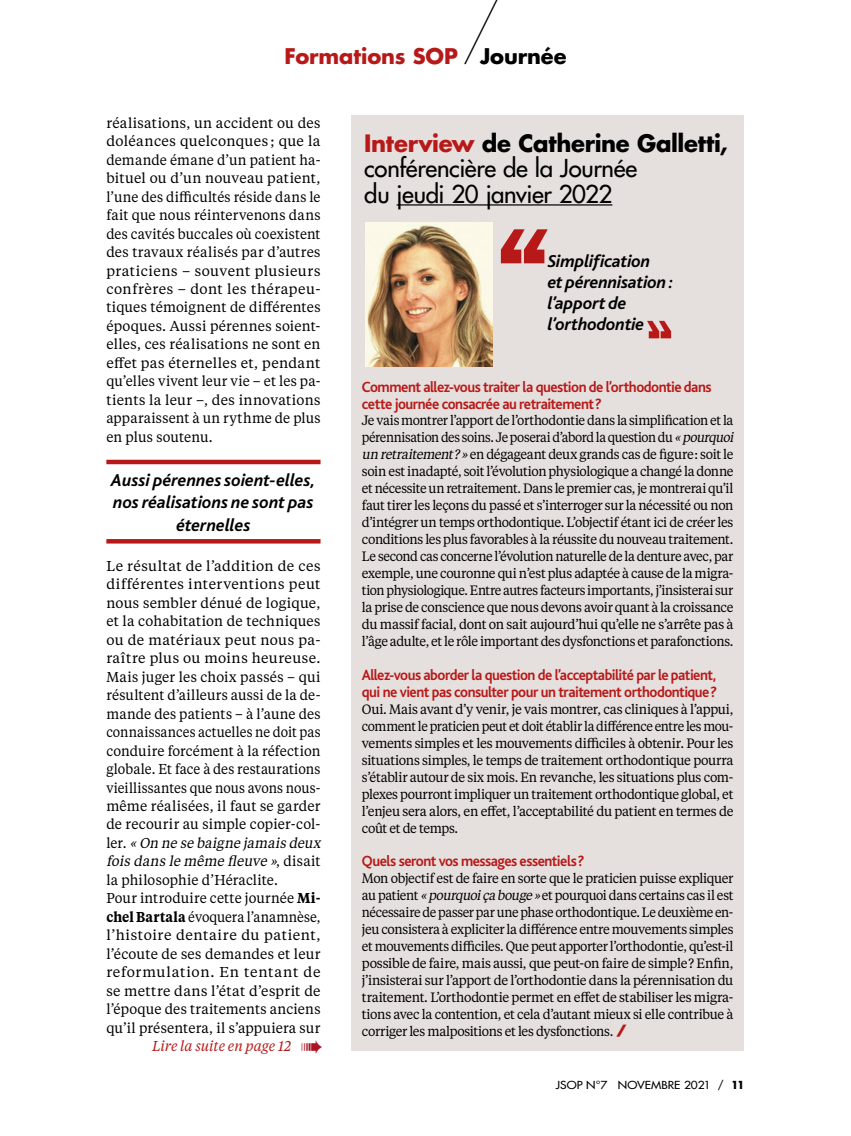
<style>
.page{position:relative;width:851px;height:1136px;background:#fff}
.page>*{position:absolute;margin:0;border:0;box-sizing:border-box;transform-origin:0 0}
.t1{font:italic 300 condensed 93px "Futura Std";color:#000;scale:.26 1}
.t2{font:500 24px/25.5px "Futura Std";letter-spacing:-.015em;color:#000}
.t3{font:700 23.25px "Futura Std";letter-spacing:-.015em;color:#000}
.t4{font:700 21px "Futura Std";letter-spacing:-.005em;color:#b71918}
.t5{font:700 21px "Futura Std";letter-spacing:-.005em;color:#000}
.t6{font:italic 700 18px/21px "Bliss";letter-spacing:-.005em;color:#000;text-align:center}
.t7{font:700 15.45px/17px "Bliss";letter-spacing:-.035em;color:#b71918;scale:.95 1}
.t8{font:14.25px/18.5px "Tiempos Text";letter-spacing:.015em;color:#000;text-align:justify}
.t9{font:14.25px "Tiempos Text";letter-spacing:.015em;color:#000;scale:.96 1}
.t10{font:14.25px "Tiempos Text";letter-spacing:.015em;color:#000;scale:.95 1}
.t11{font:14.25px "Tiempos Text";letter-spacing:.015em;color:#000;scale:.91 1}
.t12{font:14.25px "Tiempos Text";letter-spacing:.015em;color:#000;scale:.94 1}
.t13{font:14.25px "Tiempos Text";letter-spacing:.015em;color:#000;scale:.92 1}
.t14{font:italic 14.25px "Tiempos Text";color:#000;scale:.96 1}
.t15{font:14.25px "Tiempos Text";letter-spacing:.035em;color:#000}
.t16{font:italic 14.25px "Tiempos Text";color:#000;scale:.94 1}
.t17{font:14.25px "Tiempos Text";letter-spacing:.045em;color:#000}
.t18{font:italic 14.25px "Tiempos Text";color:#b71918;scale:.95 1}
.t19{font:13.5px/17px "Tiempos Text";letter-spacing:-.025em;color:#000;scale:.94 1}
.t20{font:13.5px/17px "Tiempos Text";letter-spacing:-.025em;color:#000;text-align:justify;scale:.95 1}
.t21{font:13.5px/17px "Tiempos Text";letter-spacing:-.025em;color:#000;text-align:justify;scale:.96 1}
.t22{font:500 10.8px "Futura Std";color:#000;scale:1.11 1}
.s1{font-style:normal}
.s2{font-weight:600}
.s3{color:#ac1225}
.s4{color:#b71918}
.s5{font-style:italic}
.s6{font-weight:600;font-style:italic;color:#b71918}
.s7{font-weight:700}
</style>
<div class="page">
<div style="left:106px;top:459px;width:214px;height:5px;background:#b71918"></div>
<hr style="left:106px;top:539px;width:214px;height:4px;background:#b71918">
<div style="left:351px;top:115px;width:392px;height:935px;background:#e5dfdd"></div>
<hr style="left:396px;top:204px;width:216px;height:1px;background:#000">
<svg style="left:647px;top:321px;width:24px;height:17px"></svg>
<svg style="left:501px;top:229px;width:46px;height:34px"></svg>
<img style="left:365px;top:223px;width:127px;height:144px">
<h1 class="t1" style="left:472px;top:-45px;width:45px">/</h1>
<h3 class="t5" style="left:480px;top:42px;width:88px">Journée</h3>
<h3 class="t4" style="left:284px;top:42px;width:175px">Formations SOP</h3>
<p class="t8" style="left:106px;top:113px;width:216px">réalisations, un accident ou des doléances quelconques ; que la demande émane d’un patient ha&shy;bituel ou d’un nouveau patient, l’une des difficultés réside dans le fait que nous réintervenons dans des cavités buccales où coexistent des travaux réalisés par d’autres praticiens – souvent plusieurs confrères – dont les thérapeu&shy;tiques témoignent de différentes époques. Aussi pérennes soient&shy;elles, ces réalisations ne sont en effet pas éternelles et, pendant qu’elles vivent leur vie – et les pa&shy;tients la leur –, des innovations apparaissent à un rythme de plus en plus soutenu.</p>
<h3 class="t6" style="left:111px;top:468px;width:206px;line-height:22.5px">Aussi pérennes soient-elles, nos réalisations ne sont pas éternelles</h3>
<p class="t8" style="left:106px;top:556px;width:215px">Le résultat de l’addition de ces</p>
<p class="t8" style="left:106px;top:574px;width:216px">différentes interventions peut</p>
<p class="t8" style="left:106px;top:593px;width:216px">nous sembler dénué de logique,</p>
<p class="t8" style="left:106px;top:611px;width:215px">et la cohabitation de techniques</p>
<p class="t8" style="left:106px;top:630px;width:216px">ou de matériaux peut nous pa-</p>
<p class="t8" style="left:106px;top:648px;width:215px">raître plus ou moins heureuse.</p>
<p class="t9" style="left:106px;top:667px;width:224px">Mais juger les choix passés – qui</p>
<p class="t12" style="left:106px;top:685px;width:229px">résultent d’ailleurs aussi de la de-</p>
<p class="t10" style="left:106px;top:704px;width:227px">mande des patients – à l’aune des</p>
<p class="t11" style="left:106px;top:722px;width:237px">connaissances actuelles ne doit pas</p>
<p class="t10" style="left:106px;top:740px;width:227px">conduire forcément à la réfection</p>
<p class="t13" style="left:106px;top:759px;width:234px">globale. Et face à des restaurations</p>
<p class="t11" style="left:106px;top:777px;width:237px">vieillissantes que nous avons nous-</p>
<p class="t8" style="left:106px;top:796px;width:216px">même réalisées, il faut se garder</p>
<p class="t9" style="left:106px;top:814px;width:224px">de recourir au simple copier-col-</p>
<p class="t16" style="left:106px;top:833px;width:233px"><span class="s1">l e r .</span> « On ne se baigne jamais deux</p>
<p class="t14" style="left:106px;top:851px;width:224px">fois dans le même fleuve »<span class="s1">, d i s a i t</span></p>
<p class="t10" style="left:106px;top:870px;width:182px">la philosophie d’Héraclite.</p>
<p class="t10" style="left:106px;top:888px;width:227px">Pour introduire cette journée <span class="s2">Mi-</span></p>
<p class="t11" style="left:106px;top:907px;width:237px"><span class="s2">chel Bartala</span> évoquera l’anamnèse,</p>
<p class="t15" style="left:106px;top:925px;width:216px">l’histoire dentaire du patient,</p>
<p class="t8" style="left:106px;top:943px;width:216px">l’écoute de ses demandes et leur</p>
<p class="t17" style="left:106px;top:962px;width:216px">reformulation. En tentant de</p>
<p class="t8" style="left:106px;top:980px;width:216px">se mettre dans l’état d’esprit de</p>
<p class="t9" style="left:106px;top:999px;width:224px">l’époque des traitements anciens</p>
<p class="t9" style="left:106px;top:1017px;width:224px">qu’il présentera, il s’appuiera sur</p>
<p class="t18" style="left:152px;top:1036px;width:181px">Lire la suite en page 12 <span class="s3">➠</span></p>
<h3 class="t3" style="left:364px;top:127px;width:365px"><span class="s4">Interview</span> de Catherine Galletti,</h3>
<h2 class="t2" style="left:364px;top:155px;width:274px">conférencière de la Journée du jeudi 20 janvier 2022</h2>
<h3 class="t6" style="left:547px;top:250px;width:127px;text-align:left">Simplification<br>et pérennisation: l’apport de l’orthodontie</h3>
<p class="t7" style="left:362px;top:378px;width:369px">Comment allez-vous traiter la question de l’orthodontie dans cette journée consacrée au retraitement?</p>
<p class="t19" style="left:362px;top:411px;width:400px">Je vais montrer l’apport de l’orthodontie dans la simplification et la pérennisation des soins. Je poserai d’abord la question du <span class="s5">«pourquoi un retraitement?»</span>en dégageant deux grands cas de figure: soit le soin est inadapté, soit l’évolution physiologique a changé la donne et nécessite un retraitement. Dans le premier cas, je montrerai qu’il faut tirer les leçons du passé et s’interroger sur la nécessité ou non d’intégrer un temps orthodontique. L’objectif étant ici de créer les conditions les plus favorables à la réussite du nouveau traitement.<br>Le second cas concerne l’évolution naturelle de la denture avec, par exemple, une couronne qui n’est plus adaptée à cause de la migra&shy;tion physiologique. Entre autres facteurs importants, j’insisterai sur la prise de conscience que nous devons avoir quant à la croissance du massif facial, dont on sait aujourd’hui qu’elle ne s’arrête pas à l’âge adulte, et le rôle important des dysfonctions et parafonctions.</p>
<p class="t7" style="left:362px;top:666px;width:375px">Allez-vous aborder la question de l’acceptabilité par le patient, qui ne vient pas consulter pour un traitement orthodontique?</p>
<p class="t21" style="left:362px;top:699px;width:388px">Oui. Mais avant d’y venir, je vais montrer, cas cliniques à l’appui, comment le praticien peut et doit établir la différence entre les mou&shy;vements simples et les mouvements difficiles à obtenir. Pour les situations simples, le temps de traitement orthodontique pourra s’établir autour de six mois. En revanche, les situations plus com&shy;plexes pourront impliquer un traitement orthodontique global, et l’enjeu sera alors, en effet, l’acceptabilité du patient en termes de coût et de temps.</p>
<p class="t7" style="left:362px;top:853px;width:236px">Quels seront vos messages essentiels?</p>
<p class="t20" style="left:362px;top:869px;width:392px">Mon objectif est de faire en sorte que le praticien puisse expliquer au patient <span class="s5">«pourquoiça bouge»</span>et pourquoi dans certains cas il est nécessaire de passer par une phase orthodontique. Le deuxième en&shy;jeu consistera à expliciter la différence entre mouvements simples et mouvements difficiles. Que peut apporter l’orthodontie, qu’est-il possible de faire, mais aussi, que peut-on faire de simple? Enfin, j’insisterai sur l’apport de l’orthodontie dans la pérennisation du traitement. L’orthodontie permet en effet de stabiliser les migra&shy;tions avec la contention, et cela d’autant mieux si elle contribue à corriger les malpositions et les dysfonctions. <span class="s6">/</span></p>
<p class="t22" style="left:556px;top:1078px;width:171px">JSOP N°7 NOVEMBRE 2021 / <span class="s7">11</span></p>
</div>
